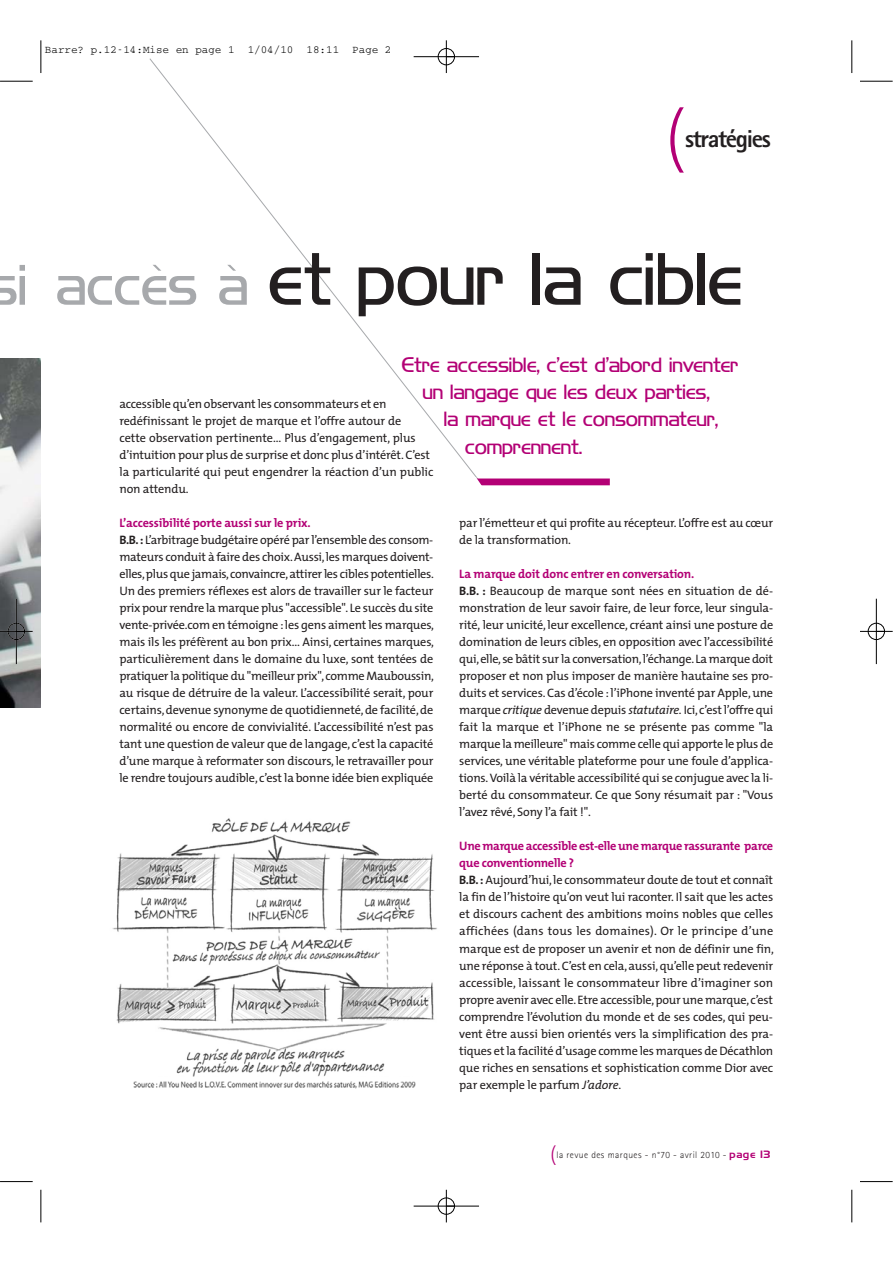
<style>
.page{position:relative;width:893px;height:1263px;background:#fff}
.page>*{position:absolute;margin:0;border:0;box-sizing:border-box;transform-origin:0 0}
.t1{font:68.55px "Hancock Park Light Laser";color:#231f20}
.t2{font:300 68.1px "The Mix";color:#b30075}
.t3{font:800 24.45px "Rotis Sans Serif";letter-spacing:-.055em;color:#231f20}
.t4{font:19.05px/27.3px "Hancock Park Light Laser";color:#b30075;text-align:center}
.t5{font:12.3px/17.1px "The Mix";letter-spacing:-.015em;color:#231f20}
.t6{font:10.95px "Courier";color:#000}
.t7{font:300 9.6px "Rotis Sans Serif";letter-spacing:.05em;color:#231f20}
.s1{font-size:52.8px;color:#a7a9ac}
.s2{font-weight:700;color:#b30075}
.s3{font-weight:700}
.s4{font-style:italic}
.s5{font-family:"The Mix";font-size:20.4px;color:#b30075}
.s6{font-family:"Hancock Park Laser";font-weight:400;color:#b30075}
</style>
<div class="page">
<img style="left:0;top:359px;width:40px;height:348px">
<img style="left:112px;top:818px;width:325px;height:259px">
<img style="left:133px;top:1082px;width:283px;height:7px">
<svg style="left:149px;top:58px;width:327px;height:418px"></svg>
<div style="left:474px;top:479px;width:136px;height:6px;background:#b30075"></div>
<svg style="left:474px;top:476px;width:8px;height:10px"></svg>
<hr style="left:41px;top:40px;width:1px;height:33px;background:#000">
<hr style="left:0;top:81px;width:33px;height:1px;background:#000">
<hr style="left:851px;top:40px;width:1px;height:33px;background:#000">
<hr style="left:860px;top:81px;width:32px;height:1px;background:#000">
<hr style="left:41px;top:1190px;width:1px;height:32px;background:#000">
<hr style="left:0;top:1181px;width:33px;height:1px;background:#000">
<hr style="left:851px;top:1190px;width:1px;height:32px;background:#000">
<hr style="left:860px;top:1181px;width:32px;height:1px;background:#000">
<div style="left:438px;top:1198px;width:17px;height:17px;border:1px solid #fff;border-radius:50%"></div>
<hr style="left:414px;top:56px;width:65px;height:1px;background:#000">
<hr style="left:414px;top:1206px;width:65px;height:1px;background:#000">
<hr style="left:16px;top:599px;width:1px;height:65px;background:#000">
<hr style="left:876px;top:599px;width:1px;height:65px;background:#000">
<hr style="left:446px;top:40px;width:1px;height:33px;background:#000">
<hr style="left:446px;top:1190px;width:1px;height:32px;background:#000">
<hr style="left:0;top:631px;width:33px;height:1px;background:#000">
<hr style="left:860px;top:631px;width:33px;height:1px;background:#000">
<div style="left:438px;top:48px;width:17px;height:17px;border:1px solid #000;border-radius:50%"></div>
<div style="left:438px;top:1198px;width:17px;height:16px;border:1px solid #000;border-radius:50%"></div>
<div style="left:8px;top:623px;width:17px;height:17px;border:1px solid #000;border-radius:50%"></div>
<div style="left:868px;top:623px;width:17px;height:17px;border:1px solid #000;border-radius:50%"></div>
<p class="t6" style="left:45px;top:46px;width:348px">Barre? p.12-14:Mise en page 1 1/04/10 18:11 Page 2</p>
<h2 class="t2" style="left:665px;top:110px;width:22px">(</h2>
<h3 class="t3" style="left:685px;top:130px;width:87px">stratégies</h3>
<h1 class="t1" style="left:-10px;top:253px;width:756px"><span class="s1">si accès à</span> et pour la cible</h1>
<h3 class="t4" style="left:402px;top:352px;width:338px">Etre accessible, c’est d’abord inventer un langage que les deux parties,</h3>
<h3 class="t4" style="left:465px;top:407px;width:254px;text-align:left;text-indent:-21px">la marque et le consommateur, comprennent.</h3>
<p class="t5" style="left:119px;top:396px;width:315px">accessible qu’en observant les consommateurs et en redéfinissant le projet de marque et l’offre autour de<br>cette observation pertinente… Plus d’engagement, plus d’intuition pour plus de surprise et donc plus d’intérêt. C’est la particularité qui peut engendrer la réaction d’un public non attendu.</p>
<p class="t5" style="left:119px;top:515px;width:316px"><span class="s2">L’accessibilité porte aussi sur le prix.<br></span><span class="s3">B.B.:</span> L’arbitrage budgétaire opéré par l’ensemble des consom&shy;mateurs conduit à faire des choix.Aussi,les marques doivent&shy;elles,plus que jamais,convaincre,attirer les cibles potentielles.<br>Un des premiers réflexes est alors de travailler sur le facteur prix pour rendre la marque plus "accessible". Le succès du site vente-privée.com en témoigne :les gens aiment les marques, mais ils les préfèrent au bon prix… Ainsi, certaines marques, particulièrement dans le domaine du luxe, sont tentées de pratiquer la politique du "meilleur prix",comme Mauboussin, au risque de détruire de la valeur. L’accessibilité serait, pour certains,devenue synonyme de quotidienneté, de facilité, de normalité ou encore de convivialité. L’accessibilité n’est pas tant une question de valeur que de langage, c’est la capacité d’une marque à reformater son discours, le retravailler pour le rendre toujours audible,c’est la bonne idée bien expliquée</p>
<p class="t5" style="left:459px;top:515px;width:315px">par l’émetteur et qui profite au récepteur. L’offre est au cœur de la transformation.</p>
<p class="t5" style="left:459px;top:566px;width:315px"><span class="s2">La marque doit donc entrer en conversation.<br></span><span class="s3">B.B. :</span> Beaucoup de marque sont nées en situation de dé&shy;monstration de leur savoir faire, de leur force, leur singula&shy;rité, leur unicité, leur excellence, créant ainsi une posture de domination de leurs cibles, en opposition avec l’accessibilité qui,elle,se bâtit sur la conversation,l’échange. La marque doit proposer et non plus imposer de manière hautaine ses pro&shy;duits et services. Cas d’école :l’iPhone inventé par Apple, une marque <span class="s4">critique</span> devenue depuis <span class="s4">statutaire.</span> Ici,c’est l’offre qui fait la marque et l’iPhone ne se présente pas comme "la marque la meilleure" mais comme celle qui apporte le plus de services, une véritable plateforme pour une foule d’applica&shy;tions. Voilà la véritable accessibilité qui se conjugue avec la li&shy;berté du consommateur. Ce que Sony résumait par : "Vous l’avez rêvé, Sony l’a fait !".</p>
<p class="t5" style="left:459px;top:839px;width:316px"><span class="s2">Une marque accessible est-elle une marque rassurante parce que conventionnelle ?<br></span><span class="s3">B.B.:</span> Aujourd’hui,le consommateur doute de tout et connaît la fin de l’histoire qu’on veut lui raconter. Il sait que les actes et discours cachent des ambitions moins nobles que celles affichées (dans tous les domaines). Or le principe d’une marque est de proposer un avenir et non de définir une fin, une réponse à tout.C’est en cela, aussi,qu’elle peut redevenir accessible, laissant le consommateur libre d’imaginer son propre avenir avec elle. Etre accessible,pour une marque,c’est comprendre l’évolution du monde et de ses codes, qui peu&shy;vent être aussi bien orientés vers la simplification des pra&shy;tiques et la facilité d’usage comme les marques de Décathlon que riches en sensations et sophistication comme Dior avec par exemple le parfum <span class="s4">J’adore</span>.</p>
<p class="t7" style="left:550px;top:1152px;width:222px"><span class="s5">(</span>la revue des marques - n°70 - avril 2010 - <span class="s6">page 13</span></p>
</div>
